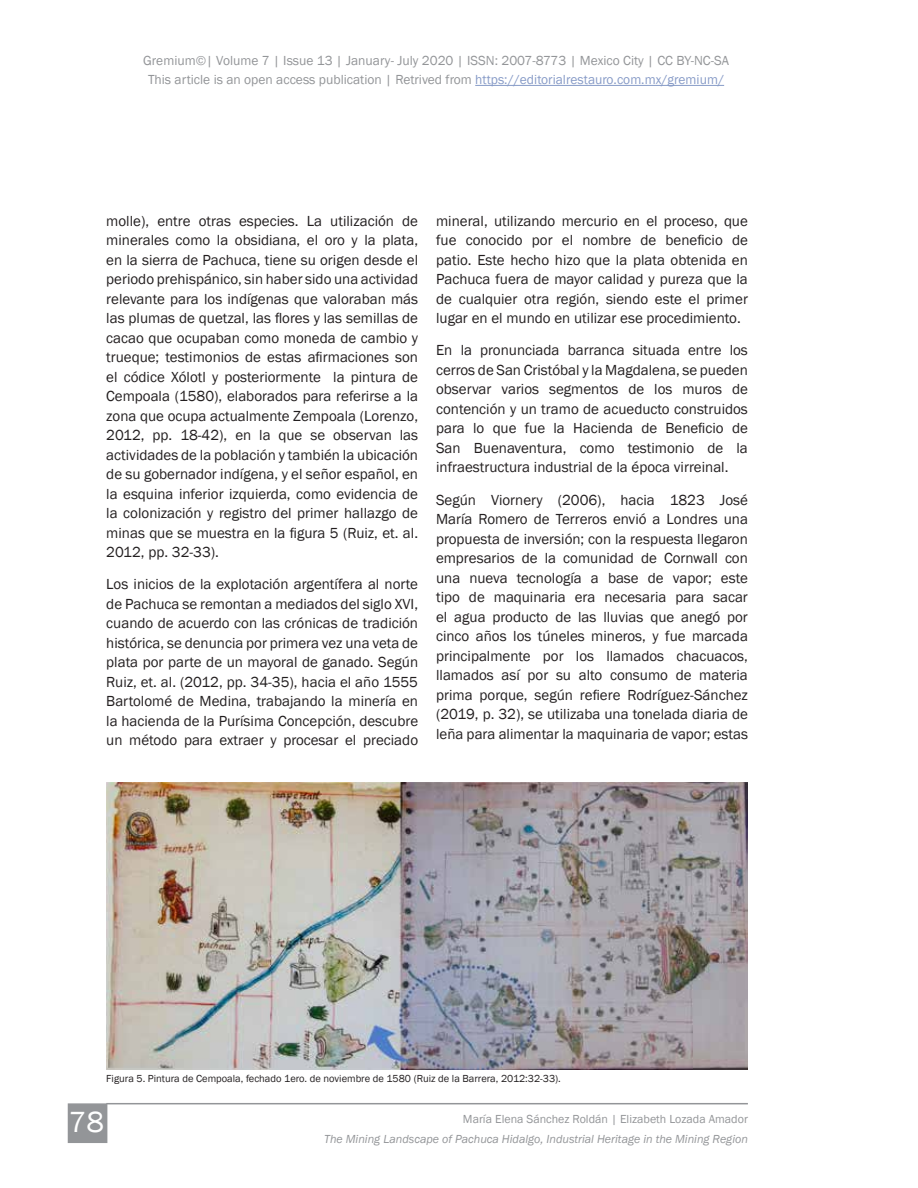
<style>
.page{position:relative;width:918px;height:1188px;background:#fff}
.page>*{position:absolute;margin:0;border:0;box-sizing:border-box;transform-origin:0 0}
.t1{font:30px "Franklin Gothic";color:#fff}
.t2{font:15px/19.5px "Franklin Gothic";color:#231f20;text-align:justify}
.t3{font:13.5px/19.5px "Franklin Gothic";color:#939598;text-align:center}
.t4{font:italic 12px "Franklin Gothic";color:#939598}
.t5{font:12px "Franklin Gothic";color:#939598}
.t6{font:10.5px "Franklin Gothic";color:#231f20}
.s1{color:#879bc7}
</style>
<div class="page">
<div style="left:68px;top:1103px;width:39px;height:40px;background:#939598"></div>
<hr style="left:106px;top:1103px;width:642px;height:1px;background:#939598">
<hr style="left:475px;top:85px;width:249px;height:1px;background:#879bc7">
<img style="left:106px;top:783px;width:642px;height:287px">
<p class="t3" style="left:143px;top:51px;width:587px">Gremium©| Volume 7 | Issue 13 | January- July 2020 | ISSN: 2007-8773 | Mexico City | CC BY-NC-SA<br>This article is an open access publication | Retrived from <span class="s1">https://editorialrestauro.com.mx/gremium/</span></p>
<p class="t2" style="left:106px;top:211px;width:313px">molle), entre otras especies. La utilización de minerales como la obsidiana, el oro y la plata, en la sierra de Pachuca, tiene su origen desde el periodo prehispánico, sin haber sido una actividad relevante para los indígenas que valoraban más las plumas de quetzal, las flores y las semillas de cacao que ocupaban como moneda de cambio y trueque; testimonios de estas afirmaciones son el códice Xólotl y posteriormente la pintura de Cempoala (1580), elaborados para referirse a la zona que ocupa actualmente Zempoala (Lorenzo, 2012, pp. 18-42), en la que se observan las actividades de la población y también la ubicación de su gobernador indígena, y el señor español, en la esquina inferior izquierda, como evidencia de la colonización y registro del primer hallazgo de minas que se muestra en la figura 5 (Ruiz, et. al.<br>2012, pp. 32-33).</p>
<p class="t2" style="left:106px;top:575px;width:313px">Los inicios de la explotación argentífera al norte de Pachuca se remontan a mediados del siglo XVI, cuando de acuerdo con las crónicas de tradición histórica, se denuncia por primera vez una veta de plata por parte de un mayoral de ganado. Según Ruiz, et. al. (2012, pp. 34-35), hacia el año 1555<br>Bartolomé de Medina, trabajando la minería en la hacienda de la Purísima Concepción, descubre un método para extraer y procesar el preciado</p>
<p class="t2" style="left:436px;top:211px;width:313px">mineral, utilizando mercurio en el proceso, que fue conocido por el nombre de beneficio de patio. Este hecho hizo que la plata obtenida en Pachuca fuera de mayor calidad y pureza que la de cualquier otra región, siendo este el primer lugar en el mundo en utilizar ese procedimiento.</p>
<p class="t2" style="left:436px;top:341px;width:313px">En la pronunciada barranca situada entre los cerros de San Cristóbal y la Magdalena, se pueden observar varios segmentos de los muros de contención y un tramo de acueducto construidos para lo que fue la Hacienda de Beneficio de San Buenaventura, como testimonio de la infraestructura industrial de la época virreinal.</p>
<p class="t2" style="left:436px;top:490px;width:313px">Según Viornery (2006), hacia 1823 José María Romero de Terreros envió a Londres una propuesta de inversión; con la respuesta llegaron empresarios de la comunidad de Cornwall con una nueva tecnología a base de vapor; este tipo de maquinaria era necesaria para sacar el agua producto de las lluvias que anegó por cinco años los túneles mineros, y fue marcada principalmente por los llamados chacuacos, llamados así por su alto consumo de materia prima porque, según refiere Rodríguez-Sánchez (2019, p. 32), se utilizaba una tonelada diaria de leña para alimentar la maquinaria de vapor; estas</p>
<p class="t6" style="left:106px;top:1072px;width:456px">Figura 5. Pintura de Cempoala, fechado 1ero. de noviembre de 1580 (Ruiz de la Barrera, 2012:32-33).</p>
<h1 class="t1" style="left:69px;top:1103px;width:37px">78</h1>
<p class="t5" style="left:463px;top:1112px;width:286px">María Elena Sánchez Roldán | Elizabeth Lozada Amador</p>
<p class="t4" style="left:324px;top:1131px;width:425px">The Mining Landscape of Pachuca Hidalgo, Industrial Heritage in the Mining Region</p>
</div>
